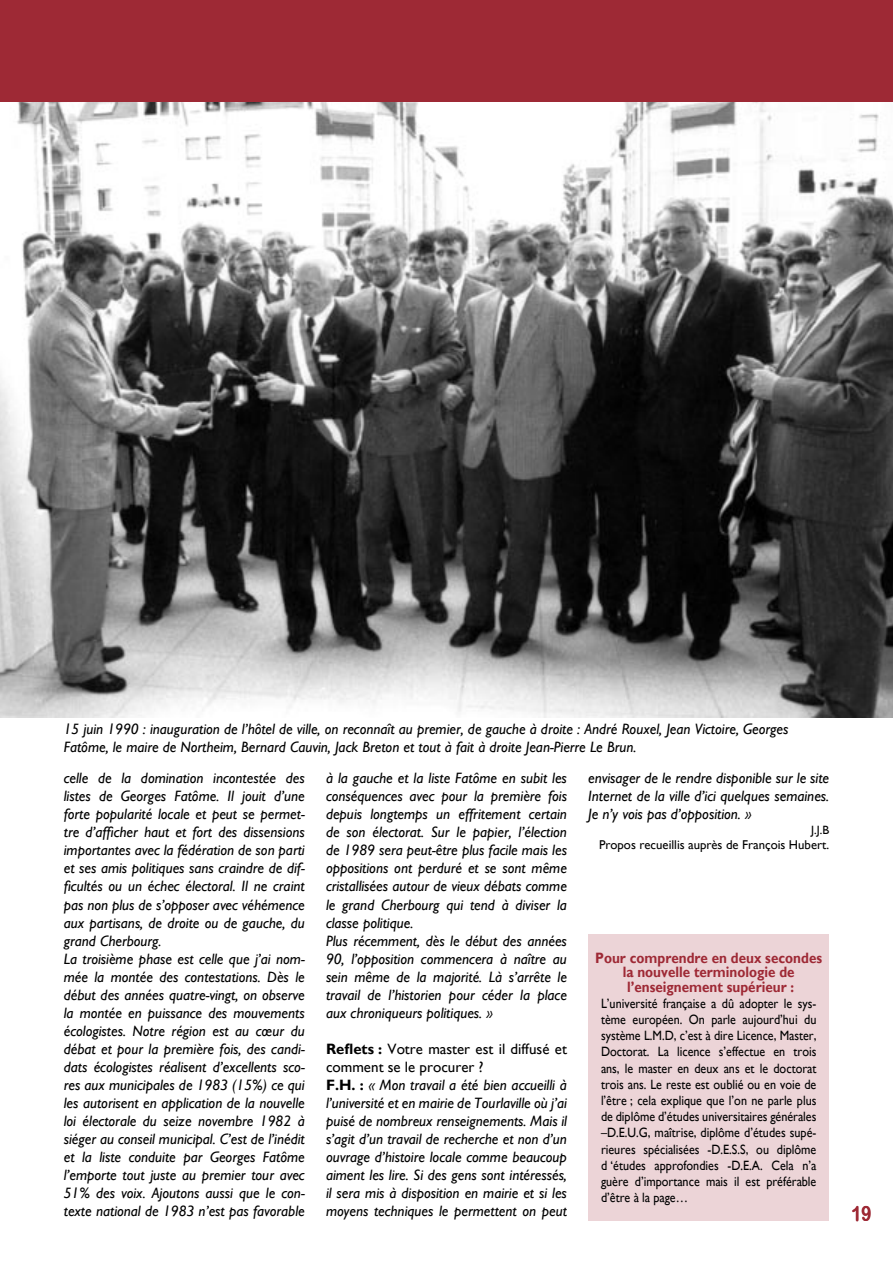
<style>
.page{position:relative;width:893px;height:1263px;background:#fff}
.page>*{position:absolute;margin:0;border:0;box-sizing:border-box;transform-origin:0 0}
.t1{font:21px "Arial Rounded MT Bold";color:#9e2935;scale:.8 1}
.Légende{font:italic 15px/18px "Gill Sans";color:#000;text-align:justify}
.SOURCE{font:700 15px/14.4px "Gill Sans";color:#9e2935;text-align:center;scale:.9 1}
.t2{font:15px/18px "Gill Sans";color:#000}
.t3{font:13.5px/16.2px "Gill Sans";color:#000;text-align:justify;scale:.9 1}
.t4{font:12.75px "Gill Sans";color:#000}
.t5{font:12px "Gill Sans";color:#000}
.s1{font-weight:700}
.s2{font-weight:700;font-style:normal}
</style>
<div class="page">
<div style="left:0;top:0;width:893px;height:102px;background:#9e2935"></div>
<img style="left:0;top:102px;width:893px;height:616px">
<div style="left:588px;top:934px;width:241px;height:286px;background:#ecd4d7"></div>
<p class="Légende" style="left:64px;top:720px;width:726px">15 juin 1990 : inauguration de l’hôtel de ville, on reconnaît au premier, de gauche à droite : André Rouxel, Jean Victoire, Georges<br>Fatôme, le maire de Northeim, Bernard Cauvin, Jack Breton et tout à fait à droite Jean-Pierre Le Brun.</p>
<p class="Légende" style="left:64px;top:769px;width:242px">celle de la domination incontestée des listes de Georges Fatôme. Il jouit d’une forte popularité locale et peut se permet&shy;tre d’afficher haut et fort des dissensions importantes avec la fédération de son parti et ses amis politiques sans craindre de dif&shy;ficultés ou un échec électoral. Il ne craint pas non plus de s’opposer avec véhémence aux partisans, de droite ou de gauche, du grand Cherbourg.</p>
<p class="Légende" style="left:64px;top:949px;width:242px">La troisième phase est celle que j’ai nom&shy;mée la montée des contestations. Dès le début des années quatre-vingt, on observe la montée en puissance des mouvements écologistes. Notre région est au cœur du débat et pour la première fois, des candi&shy;dats écologistes réalisent d’excellents sco&shy;res aux municipales de 1983 (15%) ce qui les autorisent en application de la nouvelle loi électorale du seize novembre 1982 à siéger au conseil municipal. C’est de l’inédit et la liste conduite par Georges Fatôme l’emporte tout juste au premier tour avec 51% des voix. Ajoutons aussi que le con&shy;texte national de 1983 n’est pas favorable</p>
<p class="Légende" style="left:326px;top:769px;width:242px">à la gauche et la liste Fatôme en subit les conséquences avec pour la première fois depuis longtemps un effritement certain de son électorat. Sur le papier, l’élection de 1989 sera peut-être plus facile mais les oppositions ont perduré et se sont même cristallisées autour de vieux débats comme le grand Cherbourg qui tend à diviser la classe politique.</p>
<p class="Légende" style="left:326px;top:931px;width:242px">Plus récemment, dès le début des années 90, l’opposition commencera à naître au sein même de la majorité. Là s’arrête le travail de l’historien pour céder la place aux chroniqueurs politiques. »</p>
<p class="t2" style="left:326px;top:1039px;width:242px"><span class="s1">Reflets :</span> Votre master est il diffusé et comment se le procurer ?</p>
<p class="Légende" style="left:326px;top:1075px;width:242px"><span class="s2">F.H. :</span> « Mon travail a été bien accueilli à l’université et en mairie de Tourlaville où j’ai puisé de nombreux renseignements. Mais il s’agit d’un travail de recherche et non d’un ouvrage d’histoire locale comme beaucoup aiment les lire. Si des gens sont intéressés, il sera mis à disposition en mairie et si les moyens techniques le permettent on peut</p>
<p class="Légende" style="left:588px;top:769px;width:242px">envisager de le rendre disponible sur le site Internet de la ville d’ici quelques semaines.<br>Je n’y vois pas d’opposition. »</p>
<p class="t5" style="left:811px;top:823px;width:20px">J.J.B</p>
<p class="t4" style="left:599px;top:837px;width:232px">Propos recueillis auprès de François Hubert.</p>
<p class="SOURCE" style="left:595px;top:950px;width:254px">Pour comprendre en deux secondes la nouvelle terminologie de</p>
<p class="SOURCE" style="left:627px;top:979px;width:187px">l’enseignement supérieur :</p>
<p class="t3" style="left:601px;top:995px;width:241px">L’université française a dû adopter le sys&shy;tème européen. On parle aujourd’hui du système L.M.D, c’est à dire Licence, Master, Doctorat. La licence s’effectue en trois ans, le master en deux ans et le doctorat trois ans. Le reste est oublié ou en voie de l’être ; cela explique que l’on ne parle plus de diplôme d’études universitaires générales –D.E.U.G, maîtrise, diplôme d’études supé&shy;rieures spécialisées -D.E.S.S, ou diplôme d ‘études approfondies -D.E.A. Cela n’a guère d’importance mais il est préférable d’être à la page…</p>
<h1 class="t1" style="left:851px;top:1201px;width:26px">19</h1>
</div>
